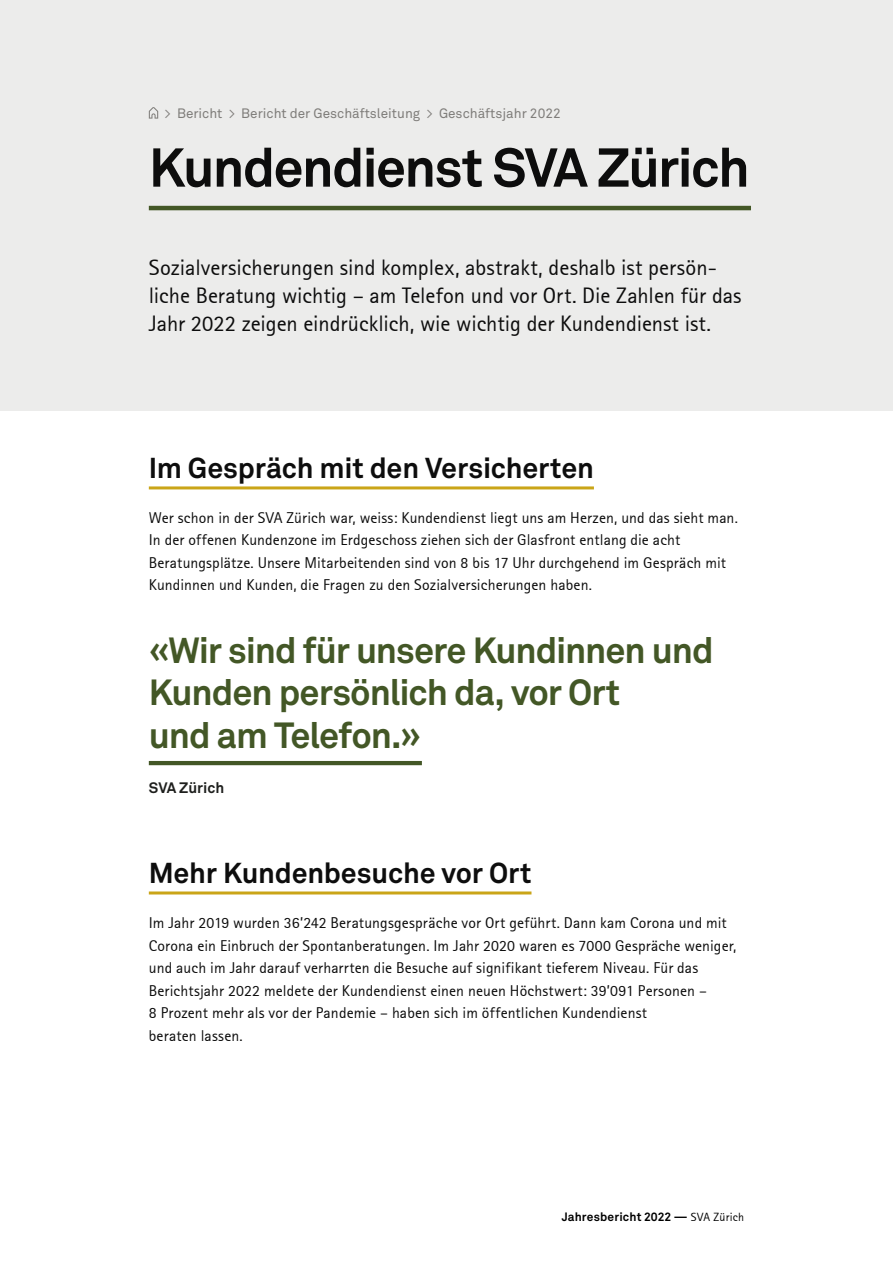
<style>
.page{position:relative;width:893px;height:1263px;background:#fff}
.page>*{position:absolute;margin:0;border:0;box-sizing:border-box;transform-origin:0 0}
.t1{font:700 54px "Akkurat Pro";letter-spacing:-.035em;color:#0d0d0d}
.t2{font:700 36px/42px "Akkurat Pro";letter-spacing:-.03em;color:#435726}
.t3{font:700 28.5px "Akkurat Pro";letter-spacing:-.005em;color:#0d0d0d}
.t4{font:22.5px/27.8px "SVA Rotis";letter-spacing:-.01em;color:#0d0d0d}
.t5{font:15.75px/22.5px "SVA Rotis";letter-spacing:-.005em;color:#0d0d0d}
.t6{font:700 15px "Akkurat Pro";color:#1e1f1d}
.t7{font:13.5px "Akkurat Pro";color:#7f7d7a}
.t8{font:700 12px "Akkurat Pro";letter-spacing:.015em;color:#000}
.s1{font-family:"SVA Rotis";font-weight:400}
</style>
<div class="page">
<hr style="left:149px;top:486px;width:445px;height:3px;background:#caa518">
<hr style="left:149px;top:761px;width:273px;height:4px;background:#435726">
<hr style="left:149px;top:891px;width:382px;height:3px;background:#caa518">
<div style="left:0;top:0;width:893px;height:410px;background:#ececeb"></div>
<hr style="left:149px;top:206px;width:602px;height:4px;background:#435726">
<svg style="left:149px;top:107px;width:9px;height:12px"></svg>
<p class="t7" style="left:164px;top:105px;width:398px">&gt; Bericht &gt; Bericht der Geschäftsleitung &gt; Geschäftsjahr 2022</p>
<h1 class="t1" style="left:149px;top:134px;width:603px">Kundendienst SVA Zürich</h1>
<h3 class="t4" style="left:149px;top:254px;width:594px">Sozialversicherungen sind komplex, abstrakt, deshalb ist persön&shy;liche Beratung wichtig – am Telefon und vor Ort. Die Zahlen für das<br>Jahr 2022 zeigen eindrücklich, wie wichtig der Kundendienst ist.</h3>
<h3 class="t3" style="left:149px;top:450px;width:447px">Im Gespräch mit den Versicherten</h3>
<p class="t5" style="left:149px;top:506px;width:591px">Wer schon in der SVA Zürich war, weiss: Kundendienst liegt uns am Herzen, und das sieht man.<br>In der offenen Kundenzone im Erdgeschoss ziehen sich der Glasfront entlang die acht Beratungsplätze. Unsere Mitarbeitenden sind von 8 bis 17 Uhr durchgehend im Gespräch mit Kundinnen und Kunden, die Fragen zu den Sozialversicherungen haben.</p>
<h2 class="t2" style="left:149px;top:629px;width:566px">«Wir sind für unsere Kundinnen und<br>Kunden persönlich da, vor Ort<br>und am Telefon.»</h2>
<p class="t6" style="left:149px;top:778px;width:77px">SVA Zürich</p>
<h3 class="t3" style="left:149px;top:855px;width:384px">Mehr Kundenbesuche vor Ort</h3>
<p class="t5" style="left:149px;top:911px;width:589px">Im Jahr 2019 wurden 36’242 Beratungsgespräche vor Ort geführt. Dann kam Corona und mit Corona ein Einbruch der Spontanberatungen. Im Jahr 2020 waren es 7000 Gespräche weniger, und auch im Jahr darauf verharrten die Besuche auf signifikant tieferem Niveau. Für das Berichtsjahr 2022 meldete der Kundendienst einen neuen Höchstwert: 39’091 Personen –<br>8 Prozent mehr als vor der Pandemie – haben sich im öffentlichen Kundendienst<br>beraten lassen.</p>
<p class="t8" style="left:562px;top:1209px;width:184px">Jahresbericht 2022 — <span class="s1">SVA Zürich</span></p>
</div>
